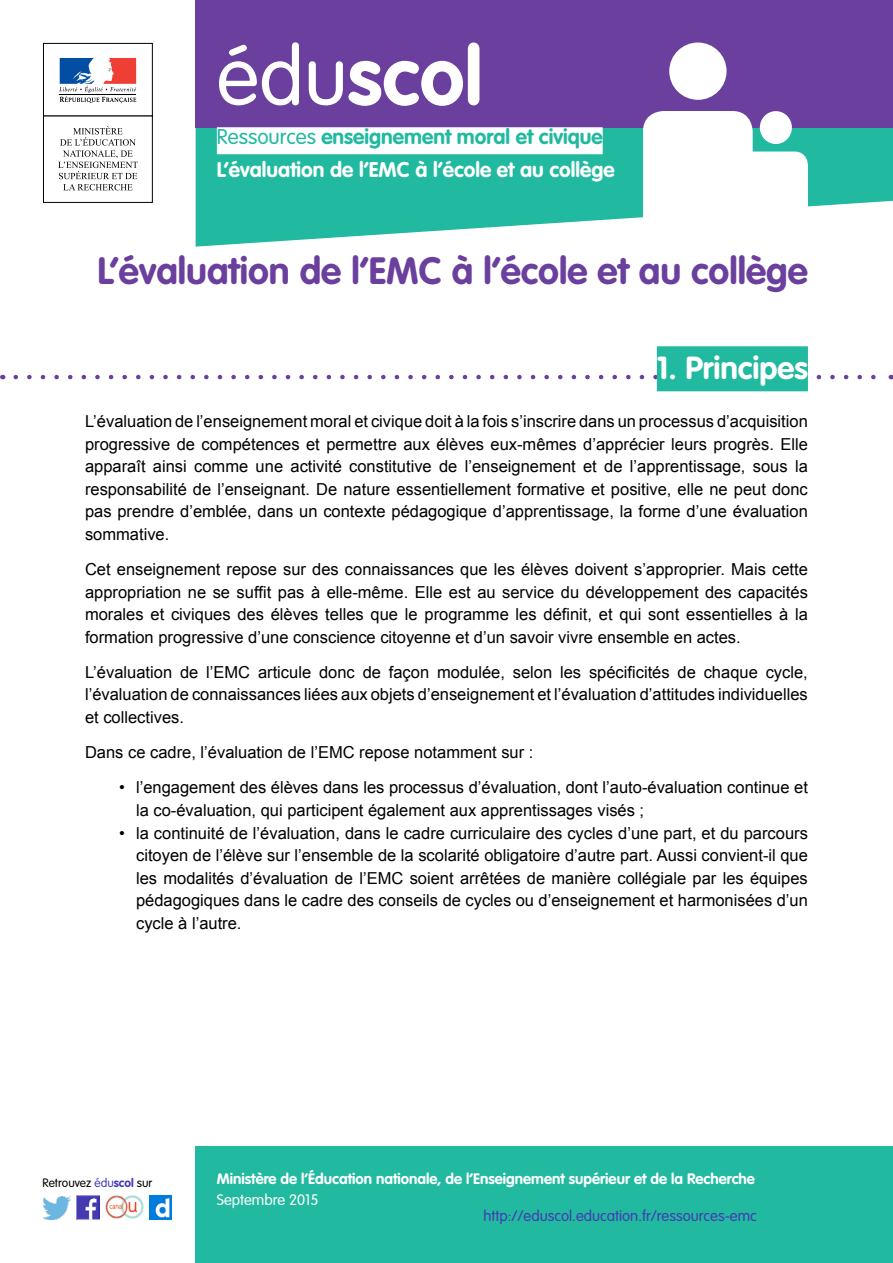
<style>
.page{position:relative;width:893px;height:1263px;background:#fff}
.page>*{position:absolute;margin:0;border:0;box-sizing:border-box;transform-origin:0 0}
.t1{font:700 81px "VAG Rounded Std";color:#fff}
.t2{font:700 37.5px "VAG Rounded Std";color:#6a3f9d}
.t3{font:700 31.5px "VAG Rounded Std";color:#fff}
.t4{font:700 21px/33px "VAG Rounded Std";color:#fff}
.t5{font:16.5px/22.5px "Arial";color:#000;text-align:justify}
.t6{font:700 15px "VAG Rounded Std";color:#fff}
.t7{font:300 15px "VAG Rounded Std";color:#443bb4}
.t8{font:300 15px "VAG Rounded Std";color:#fff}
.t9{font:300 12px "VAG Rounded Std";color:#000}
.s1{font-weight:300}
.s2{font-weight:300;color:#21b99f}
.s3{color:#21b99f}
.s4{color:#443bb4}
.s5{font-weight:700;color:#443bb4}
</style>
<div class="page">
<svg style="left:196px;top:128px;width:697px;height:119px;fill:#21b99f"></svg>
<div style="left:43px;top:43px;width:110px;height:73px;border:1px solid #000"></div>
<svg style="left:59px;top:58px;width:77px;height:45px"></svg>
<hr style="left:60px;top:94px;width:76px;height:1px;background:#000">
<div style="left:43px;top:116px;width:110px;height:87px;border:1px solid #000"></div>
<svg style="left:58px;top:126px;width:80px;height:64px"></svg>
<div style="left:196px;top:0;width:697px;height:128px;background:#6a3f9d"></div>
<div style="left:217px;top:127px;width:386px;height:27px;background:#fff"></div>
<div style="left:760px;top:111px;width:32px;height:33px;background:#fff;border-radius:50%"></div>
<div style="left:643px;top:111px;width:110px;height:144px;background:#fff;border-radius:20px"></div>
<div style="left:725px;top:152px;width:83px;height:103px;background:#fff;border-radius:14px"></div>
<div style="left:669px;top:43px;width:58px;height:57px;background:#fff;border-radius:50%"></div>
<div style="left:196px;top:1146px;width:697px;height:117px;background:#21b99f"></div>
<img style="left:76px;top:1196px;width:24px;height:23px">
<img style="left:43px;top:1197px;width:27px;height:22px">
<img style="left:149px;top:1196px;width:23px;height:23px">
<img style="left:105px;top:1196px;width:38px;height:22px">
<svg style="left:16px;top:375px;width:860px;height:4px"></svg>
<div style="left:657px;top:346px;width:151px;height:45px;background:#21b99f"></div>
<h1 class="t1" style="left:217px;top:29px;width:267px"><span class="s1">édu</span>scol</h1>
<p class="t4" style="left:217px;top:121px;width:399px"><span class="s2">Ressources</span> <span class="s3">enseignement moral et civique<br></span>L’évaluation de l’EMC à l’école et au collège</p>
<h2 class="t2" style="left:97px;top:249px;width:712px">L’évaluation de l’EMC à l’école et au collège</h2>
<h3 class="t3" style="left:657px;top:350px;width:153px">1. Principes</h3>
<p class="t5" style="left:85px;top:410px;width:724px">L’évaluation de l’enseignement moral et civique doit à la fois s’inscrire dans un processus d’acquisition progressive de compétences et permettre aux élèves eux-mêmes d’apprécier leurs progrès. Elle apparaît ainsi comme une activité constitutive de l’enseignement et de l’apprentissage, sous la responsabilité de l’enseignant. De nature essentiellement formative et positive, elle ne peut donc pas prendre d’emblée, dans un contexte pédagogique d’apprentissage, la forme d’une évaluation sommative.</p>
<p class="t5" style="left:85px;top:558px;width:724px">Cet enseignement repose sur des connaissances que les élèves doivent s’approprier. Mais cette appropriation ne se suffit pas à elle-même. Elle est au service du développement des capacités morales et civiques des élèves telles que le programme les définit, et qui sont essentielles à la formation progressive d’une conscience citoyenne et d’un savoir vivre ensemble en actes.</p>
<p class="t5" style="left:85px;top:661px;width:724px">L’évaluation de l’EMC articule donc de façon modulée, selon les spécificités de chaque cycle, l’évaluation de connaissances liées aux objets d’enseignement et l’évaluation d’attitudes individuelles et collectives.</p>
<p class="t5" style="left:85px;top:741px;width:450px">Dans ce cadre, l’évaluation de l’EMC repose notamment sur :</p>
<p class="t5" style="left:136px;top:777px;width:673px;text-indent:-17px">• l’engagement des élèves dans les processus d’évaluation, dont l’auto-évaluation continue et la co-évaluation, qui participent également aux apprentissages visés ;</p>
<p class="t5" style="left:136px;top:822px;width:673px;text-indent:-17px">• la continuité de l’évaluation, dans le cadre curriculaire des cycles d’une part, et du parcours citoyen de l’élève sur l’ensemble de la scolarité obligatoire d’autre part. Aussi convient-il que les modalités d’évaluation de l’EMC soient arrêtées de manière collégiale par les équipes pédagogiques dans le cadre des conseils de cycles ou d’enseignement et harmonisées d’un cycle à l’autre.</p>
<p class="t9" style="left:43px;top:1176px;width:111px">Retrouvez <span class="s4">édu</span><span class="s5">scol</span> sur</p>
<p class="t6" style="left:217px;top:1170px;width:540px">Ministère de l’Éducation nationale, de l’Enseignement supérieur et de la Recherche</p>
<p class="t8" style="left:217px;top:1191px;width:103px">Septembre 2015</p>
<p class="t7" style="left:483px;top:1207px;width:275px">http://eduscol.education.fr/ressources-emc</p>
</div>
